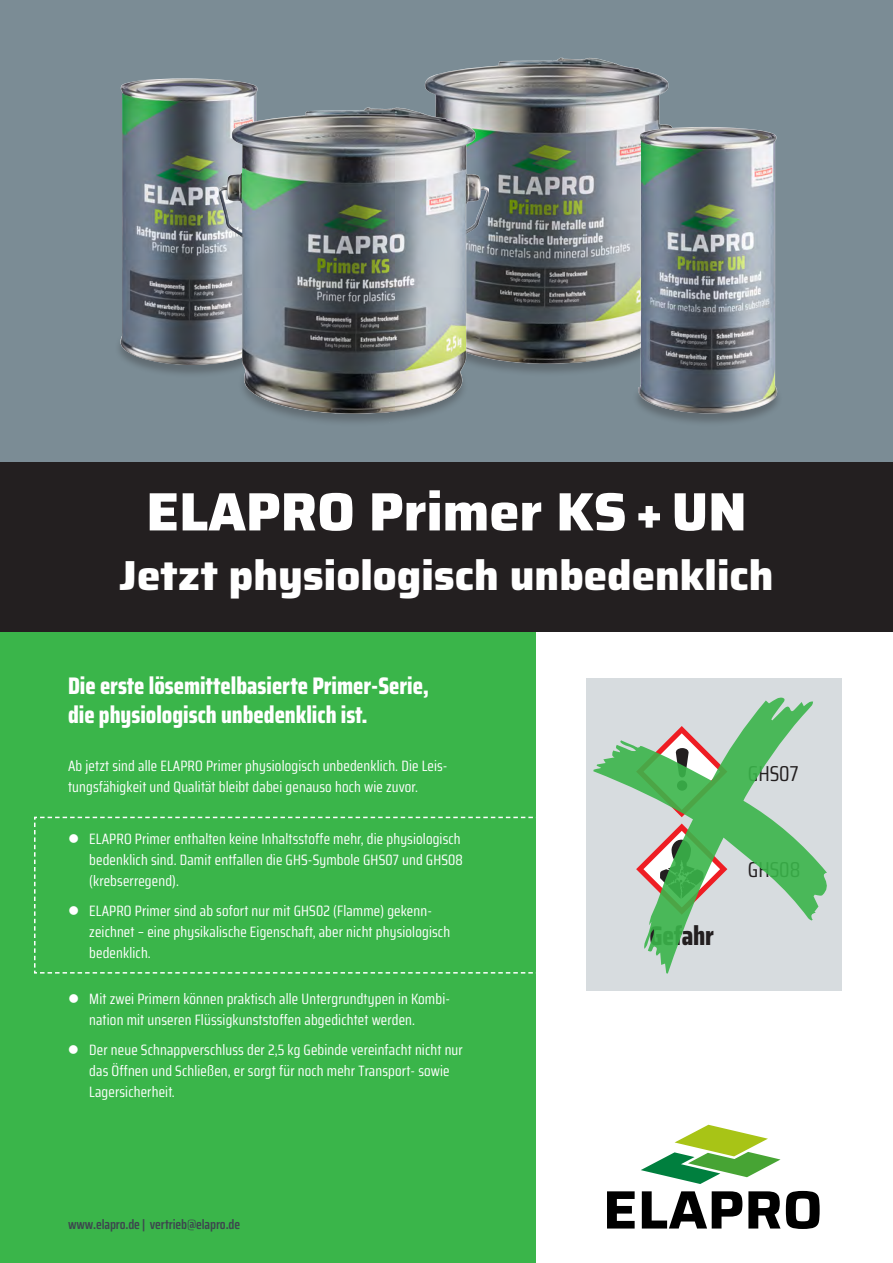
<style>
.page{position:relative;width:893px;height:1263px;background:#fff}
.page>*{position:absolute;margin:0;border:0;box-sizing:border-box;transform-origin:0 0}
.t1{font:800 54px "Saira";color:#fff}
.t2{font:800 42px "Saira";color:#fff}
.t3{font:800 27px "Saira Condensed";letter-spacing:-.01em;color:#231f20}
.t4{font:800 24px/28.8px "Saira Condensed";color:#fff}
.t5{font:21.6px "Saira Condensed";color:#231f20}
.t6{font:15px/21px "Saira Condensed";letter-spacing:.01em;color:#fff}
.t7{font:600 13.5px "Saira Condensed";letter-spacing:-.01em;color:#3d474e}
</style>
<div class="page">
<div style="left:0;top:631px;width:536px;height:632px;background:#3ab54a"></div>
<div style="left:0;top:0;width:893px;height:631px;background:#231f20"></div>
<svg style="left:607px;top:1191px;width:28px;height:37px"></svg>
<svg style="left:642px;top:1191px;width:100px;height:37px"></svg>
<svg style="left:748px;top:1191px;width:32px;height:37px"></svg>
<svg style="left:786px;top:1191px;width:34px;height:38px"></svg>
<svg style="left:641px;top:1125px;width:139px;height:59px"></svg>
<div style="left:587px;top:678px;width:255px;height:313px;background:#d7dcdf"></div>
<div style="left:0;top:0;width:893px;height:461px;background:#7b8c95"></div>
<img style="left:119px;top:78px;width:139px;height:296px">
<img style="left:424px;top:57px;width:245px;height:316px">
<img style="left:212px;top:105px;width:277px;height:317px">
<img style="left:630px;top:125px;width:148px;height:298px">
<svg style="left:593px;top:697px;width:235px;height:276px;background:#accdb2"></svg>
<svg style="left:34px;top:817px;width:502px;height:156px"></svg>
<h1 class="t1" style="left:146px;top:469px;width:602px">ELAPRO Primer KS+UN</h1>
<h2 class="t2" style="left:119px;top:543px;width:656px">Jetzt physiologisch unbedenklich</h2>
<h3 class="t4" style="left:68px;top:671px;width:363px">Die erste lösemittelbasierte Primer-Serie, die physiologisch unbedenklich ist.</h3>
<p class="t6" style="left:68px;top:755px;width:381px">Ab jetzt sind alle ELAPRO Primer physiologisch unbedenklich. Die Leis&shy;tungsfähigkeit und Qualität bleibt dabei genauso hoch wie zuvor.</p>
<p class="t6" style="left:89px;top:828px;width:375px">ELAPRO Primer enthalten keine Inhaltsstoffe mehr, die physiologisch bedenklich sind. Damit entfallen die GHS-Symbole GHS07 und GHS08 (krebserregend).</p>
<p class="t6" style="left:89px;top:899px;width:362px">ELAPRO Primer sind ab sofort nur mit GHS02 (Flamme) gekenn&shy;zeichnet – eine physikalische Eigenschaft, aber nicht physiologisch bedenklich.</p>
<p class="t6" style="left:89px;top:988px;width:362px">Mit zwei Primern können praktisch alle Untergrundtypen in Kombi&shy;nation mit unseren Flüssigkunststoffen abgedichtet werden.</p>
<p class="t6" style="left:89px;top:1038px;width:375px">Der neue Schnappverschluss der 2,5 kg Gebinde vereinfacht nicht nur das Öffnen und Schließen, er sorgt für noch mehr Transport- sowie<br>Lagersicherheit.</p>
<p class="t7" style="left:68px;top:1214px;width:174px">www.elapro.de | vertrieb@elapro.de</p>
<h3 class="t5" style="left:748px;top:758px;width:52px">GHS07</h3>
<h3 class="t3" style="left:649px;top:915px;width:66px">Gefahr</h3>
</div>
